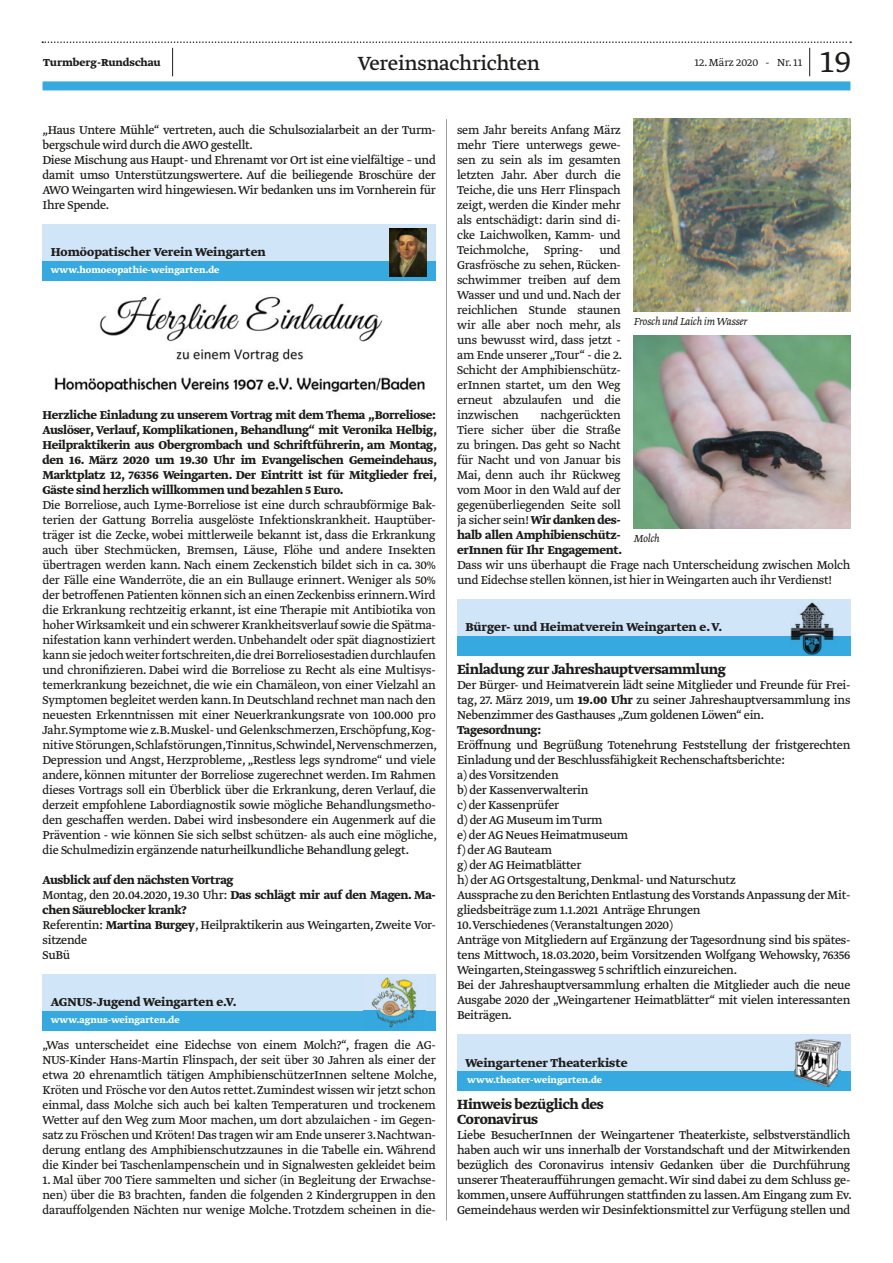
<style>
.page{position:relative;width:893px;height:1263px;background:#fff}
.page>*{position:absolute;margin:0;border:0;box-sizing:border-box;transform-origin:0 0}
.t1{font:300 36px "Greta Text Std";color:#1d1d1b}
.t2{font:22.5px "Greta Text Std";letter-spacing:-.015em;color:#1d1d1b}
.t3{font:700 15.75px/15px "Greta Text Std";letter-spacing:-.02em;color:#1d1d1b}
.t4{font:13.5px/15px "Greta Text Std Regular Min";letter-spacing:-.02em;color:#1d1d1b;text-align:justify}
.t5{font:13.5px/15px "Greta Text Std";letter-spacing:-.02em;color:#1d1d1b}
.t6{font:700 13.5px/15px "Greta Text Std";letter-spacing:-.02em;color:#1d1d1b;text-align:justify}
.t7{font:700 13.5px "Greta Text Std";color:#1d1d1b}
.t8{font:italic 300 12px "Greta Text Std";letter-spacing:-.02em;color:#1d1d1b}
.t9{font:700 12px "Greta Text Std";color:#1d1d1b}
.t10{font:300 12px "Greta Text Std";color:#1d1d1b}
.t11{font:700 10.5px "Greta Text Std";color:#fff}
.s1{font-family:"Greta Text Std Regular Min"}
.s2{font-weight:700}
.s3{font-family:"Greta Text Std";font-weight:700}
</style>
<div class="page">
<div style="left:43px;top:81px;width:807px;height:9px;background:#36a9e1"></div>
<svg style="left:42px;top:41px;width:809px;height:35px"></svg>
<hr style="left:446px;top:119px;width:1px;height:1101px;background:#9d9d9c">
<div style="left:43px;top:224px;width:393px;height:57px;background:#d1e5f8"></div>
<div style="left:43px;top:261px;width:393px;height:20px;background:#36a9e1"></div>
<img style="left:390px;top:228px;width:36px;height:49px">
<img style="left:54px;top:296px;width:371px;height:97px">
<div style="left:43px;top:973px;width:393px;height:57px;background:#d1e5f8"></div>
<div style="left:43px;top:1010px;width:393px;height:20px;background:#36a9e1"></div>
<img style="left:371px;top:977px;width:47px;height:51px">
<img style="left:634px;top:119px;width:217px;height:193px">
<img style="left:634px;top:336px;width:217px;height:193px">
<div style="left:457px;top:598px;width:393px;height:57px;background:#d1e5f8"></div>
<div style="left:457px;top:635px;width:393px;height:20px;background:#36a9e1"></div>
<img style="left:784px;top:598px;width:57px;height:57px">
<div style="left:457px;top:1034px;width:393px;height:57px;background:#d1e5f8"></div>
<div style="left:457px;top:1071px;width:393px;height:20px;background:#36a9e1"></div>
<img style="left:795px;top:1039px;width:46px;height:47px">
<p class="t9" style="left:43px;top:56px;width:119px">Turmberg-Rundschau</p>
<h2 class="t2" style="left:358px;top:50px;width:184px">Vereinsnachrichten</h2>
<p class="t10" style="left:695px;top:56px;width:110px">12. März 2020 - Nr. 11</p>
<h1 class="t1" style="left:820px;top:41px;width:32px">19</h1>
<p class="t5" style="left:43px;top:123px;width:395px">„Haus Untere Mühle“ vertreten, auch die Schulsozialarbeit an der Turm&shy;bergschule wird durch die AWO gestellt.<br>Diese Mischung aus Haupt- und Ehrenamt vor Ort ist eine vielfältige – und damit umso Unterstützungswertere. Auf die beiliegende Broschüre der AWO Weingarten wird hingewiesen. Wir bedanken uns im Vornherein für Ihre Spende.</p>
<p class="t7" style="left:51px;top:244px;width:216px">Homöopatischer Verein Weingarten</p>
<p class="t11" style="left:51px;top:264px;width:170px">www.homoeopathie-weingarten.de</p>
<p class="t6" style="left:43px;top:408px;width:396px">Herzliche Einladung zu unserem Vortrag mit dem Thema „Borreliose:<br>Auslöser, Verlauf, Komplikationen, Behandlung“ mit Veronika Helbig, Heilpraktikerin aus Obergrombach und Schriftführerin, am Montag, den 16. März 2020 um 19.30 Uhr im Evangelischen Gemeindehaus, Marktplatz 12, 76356 Weingarten. Der Eintritt ist für Mitglieder frei, Gäste sind herzlich willkommen und bezahlen 5 Euro.</p>
<p class="t4" style="left:43px;top:498px;width:396px">Die Borreliose, auch Lyme-Borreliose ist eine durch schraubförmige Bak&shy;terien der Gattung Borrelia ausgelöste Infektionskrankheit. Hauptüber&shy;träger ist die Zecke, wobei mittlerweile bekannt ist, dass die Erkrankung auch über Stechmücken, Bremsen, Läuse, Flöhe und andere Insekten übertragen werden kann. Nach einem Zeckenstich bildet sich in ca. 30% der Fälle eine Wanderröte, die an ein Bullauge erinnert. Weniger als 50% der betroffenen Patienten können sich an einen Zeckenbiss erinnern.Wird die Erkrankung rechtzeitig erkannt, ist eine Therapie mit Antibiotika von hoher Wirksamkeit und ein schwerer Krankheitsverlauf sowie die Spätma&shy;nifestation kann verhindert werden. Unbehandelt oder spät diagnostiziert kann sie jedoch weiter fortschreiten,die drei Borreliosestadien durchlaufen und chronifizieren. Dabei wird die Borreliose zu Recht als eine Multisys&shy;temerkrankung bezeichnet, die wie ein Chamäleon, von einer Vielzahl an Symptomen begleitet werden kann.In Deutschland rechnet man nach den neuesten Erkenntnissen mit einer Neuerkrankungsrate von 100.000 pro Jahr.Symptome wie z.B.Muskel- und Gelenkschmerzen,Erschöpfung,Kog&shy;nitive Störungen,Schlafstörungen,Tinnitus,Schwindel,Nervenschmerzen, Depression und Angst, Herzprobleme, „Restless legs syndrome“ und viele andere, können mitunter der Borreliose zugerechnet werden. Im Rahmen dieses Vortrags soll ein Überblick über die Erkrankung, deren Verlauf, die derzeit empfohlene Labordiagnostik sowie mögliche Behandlungsmetho&shy;den geschaffen werden. Dabei wird insbesondere ein Augenmerk auf die Prävention - wie können Sie sich selbst schützen- als auch eine mögliche,</p>
<p class="t5" style="left:43px;top:843px;width:368px"><span class="s1">die Schulmedizin ergänzende</span> naturheilkundliche Behandlung gelegt.</p>
<p class="t5" style="left:43px;top:873px;width:395px"><span class="s2">Ausblick auf den nächsten Vortrag<br></span>Montag, den 20.04.2020, 19.30 Uhr: <span class="s2">Das schlägt mir auf den Magen. Ma&shy;chen Säureblocker krank?<br></span>Referentin: <span class="s2">Martina Burgey</span>, Heilpraktikerin aus Weingarten, Zweite Vor&shy;sitzende<br>SuBü</p>
<p class="t7" style="left:51px;top:994px;width:188px">AGNUS-Jugend Weingarten e.V.</p>
<p class="t11" style="left:51px;top:1014px;width:130px">www.agnus-weingarten.de</p>
<p class="t4" style="left:43px;top:1038px;width:396px">„Was unterscheidet eine Eidechse von einem Molch?“, fragen die AG-NUS-Kinder Hans-Martin Flinspach, der seit über 30 Jahren als einer der etwa 20 ehrenamtlich tätigen AmphibienschützerInnen seltene Molche, Kröten und Frösche vor den Autos rettet. Zumindest wissen wir jetzt schon einmal, dass Molche sich auch bei kalten Temperaturen und trockenem Wetter auf den Weg zum Moor machen, um dort abzulaichen - im Gegen&shy;satz zu Fröschen und Kröten! Das tragen wir am Ende unserer 3.Nachtwan&shy;derung entlang des Amphibienschutzzaunes in die Tabelle ein. Während die Kinder bei Taschenlampenschein und in Signalwesten gekleidet beim</p>
<p class="t4" style="left:43px;top:1173px;width:395px">1. Mal über 700 Tiere sammelten und sicher (in Begleitung der Erwachse&shy;nen) über die B3 brachten, fanden die folgenden 2 Kindergruppen in den darauffolgenden Nächten nur wenige Molche. Trotzdem scheinen in die-</p>
<p class="t4" style="left:457px;top:123px;width:167px">sem Jahr bereits Anfang März mehr Tiere unterwegs gewe&shy;sen zu sein als im gesamten letzten Jahr. Aber durch die Teiche, die uns Herr Flinspach zeigt, werden die Kinder mehr als entschädigt: darin sind di&shy;cke Laichwolken, Kamm- und Teichmolche, Spring- und Grasfrösche zu sehen, Rücken&shy;schwimmer treiben auf dem Wasser und und und. Nach der reichlichen Stunde staunen wir alle aber noch mehr, als uns bewusst wird, dass jetzt - am Ende unserer „Tour“ - die 2.<br>Schicht der Amphibienschütz&shy;erInnen startet, um den Weg erneut abzulaufen und die inzwischen</p>
<p class="t8" style="left:634px;top:315px;width:115px">Frosch und Laich im Wasser</p>
<p class="t4" style="left:457px;top:408px;width:165px;text-indent:83px">nachgerückten Tiere sicher über die Straße zu bringen. Das geht so Nacht für Nacht und von Januar bis Mai, denn auch ihr Rückweg vom Moor in den Wald auf der gegenüberliegenden Seite soll ja sicher sein! <span class="s3">Wir danken des-</span></p>
<p class="t6" style="left:457px;top:528px;width:167px">halb allen Amphibienschütz&shy;erInnen für Ihr Engagement.</p>
<p class="t4" style="left:457px;top:558px;width:395px">Dass wir uns überhaupt die Frage nach Unterscheidung zwischen Molch und Eidechse stellen können, ist hier in Weingarten auch ihr Verdienst!</p>
<p class="t8" style="left:634px;top:532px;width:28px">Molch</p>
<p class="t7" style="left:465px;top:619px;width:259px">Bürger- und Heimatverein Weingarten e. V.</p>
<p class="t3" style="left:457px;top:662px;width:270px">Einladung zur Jahreshauptversammlung</p>
<p class="t5" style="left:457px;top:678px;width:395px;text-align:justify">Der Bürger- und Heimatverein lädt seine Mitglieder und Freunde für Frei&shy;tag, 27. März 2019, um <span class="s2">19.00 Uhr</span> zu seiner Jahreshauptversammlung ins Nebenzimmer des Gasthauses „Zum goldenen Löwen“ ein.</p>
<p class="t6" style="left:457px;top:723px;width:86px">Tagesordnung:</p>
<p class="t5" style="left:457px;top:738px;width:395px">Eröffnung und Begrüßung Totenehrung Feststellung der fristgerechten Einladung und der Beschlussfähigkeit Rechenschaftsberichte:<br>a) des Vorsitzenden<br>b) der Kassenverwalterin<br>c) der Kassenprüfer<br>d) der AG Museum im Turm<br>e) der AG Neues Heimatmuseum<br>f) der AG Bauteam<br>g) der AG Heimatblätter<br>h) der AG Ortsgestaltung, Denkmal- und Naturschutz<br>Aussprache zu den Berichten Entlastung des Vorstands Anpassung der Mit&shy;gliedsbeiträge zum 1.1.2021 Anträge Ehrungen<br>10.Verschiedenes (Veranstaltungen 2020)<br>Anträge von Mitgliedern auf Ergänzung der Tagesordnung sind bis spätes&shy;tens Mittwoch, 18.03.2020, beim Vorsitzenden Wolfgang Wehowsky, 76356<br>Weingarten, Steingassweg 5 schriftlich einzureichen.<br>Bei der Jahreshauptversammlung erhalten die Mitglieder auch die neue Ausgabe 2020 der „Weingartener Heimatblätter“ mit vielen interessanten Beiträgen.</p>
<p class="t7" style="left:465px;top:1054px;width:164px">Weingartener Theaterkiste</p>
<p class="t11" style="left:467px;top:1074px;width:136px">www.theater-weingarten.de</p>
<p class="t3" style="left:457px;top:1097px;width:148px">Hinweis bezüglich des<br>Coronavirus</p>
<p class="t5" style="left:457px;top:1128px;width:396px;text-align:justify">Liebe BesucherInnen der Weingartener Theaterkiste, selbstverständlich haben auch wir uns innerhalb der Vorstandschaft und der Mitwirkenden bezüglich des Coronavirus intensiv Gedanken über die Durchführung unserer Theateraufführungen gemacht. Wir sind dabei zu dem Schluss ge&shy;kommen, unsere Aufführungen stattfinden zu lassen.Am Eingang zum Ev.<br>Gemeindehaus werden wir Desinfektionsmittel zur Verfügung stellen und</p>
</div>
